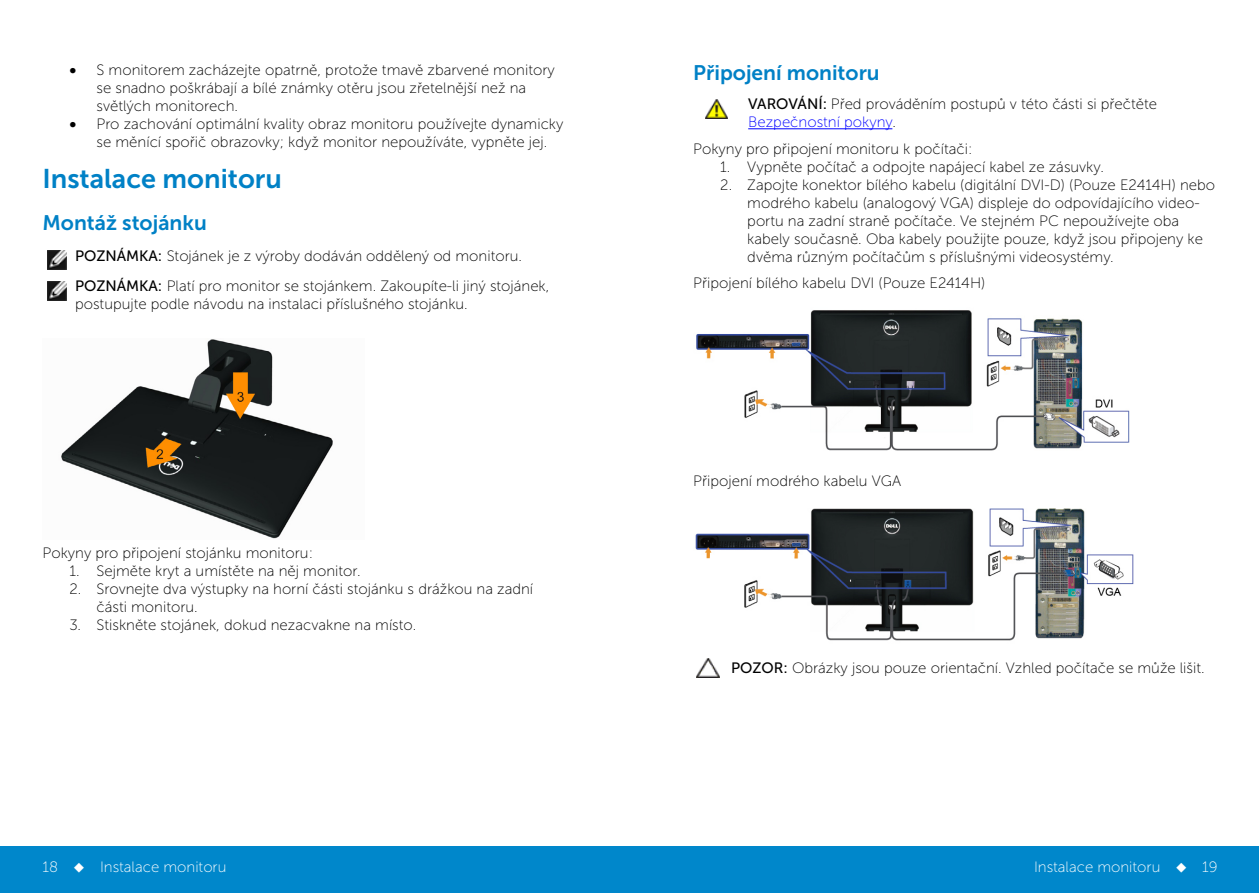
<style>
.page{position:relative;width:1259px;height:893px;background:#fff}
.page>*{position:absolute;margin:0;border:0;box-sizing:border-box;transform-origin:0 0}
.t1{font:27px "Museo Sans For Dell 700";color:#0081c6}
.t2{font:21px "Museo Sans For Dell 700";color:#0081c6}
.t3{font:15px/18px "Museo Sans For Dell 100";color:#000}
.t4{font:15px "Museo Sans For Dell 100";color:#fff}
.s1{font-family:"Museo Sans For Dell 500"}
.s2{color:#00f}
</style>
<div class="page">
<div style="left:0;top:846px;width:629px;height:47px;background:#0087cb"></div>
<div style="left:629px;top:846px;width:630px;height:47px;background:#0087cb"></div>
<img style="left:47px;top:250px;width:19px;height:19px">
<img style="left:47px;top:281px;width:19px;height:19px">
<img style="left:61px;top:339px;width:272px;height:200px">
<img style="left:705px;top:100px;width:23px;height:19px">
<hr style="left:748px;top:128px;width:144px;height:1px;background:#00f">
<img style="left:696px;top:310px;width:434px;height:141px">
<img style="left:695px;top:508px;width:438px;height:133px">
<img style="left:697px;top:659px;width:22px;height:19px">
<p class="t3" style="left:97px;top:61px;width:460px;text-indent:-27px">• S monitorem zacházejte opatrně, protože tmavě zbarvené monitory se snadno poškrábají a bílé známky otěru jsou zřetelnější než na světlých monitorech.</p>
<p class="t3" style="left:97px;top:115px;width:468px;text-indent:-27px">• Pro zachování optimální kvality obraz monitoru používejte dynamicky se měnící spořič obrazovky; když monitor nepoužíváte, vypněte jej.</p>
<h1 class="t1" style="left:43px;top:164px;width:241px">Instalace monitoru</h1>
<h2 class="t2" style="left:43px;top:211px;width:166px">Montáž stojánku</h2>
<p class="t3" style="left:75px;top:240px;width:476px;line-height:30.8px"><span class="s1">POZNÁMKA:</span> Stojánek je z výroby dodáván oddělený od monitoru.<br><span class="s1">POZNÁMKA:</span> Platí pro monitor se stojánkem. Zakoupíte-li jiný stojánek,</p>
<p class="t3" style="left:75px;top:295px;width:394px">postupujte podle návodu na instalaci příslušného stojánku.</p>
<p class="t3" style="left:43px;top:544px;width:272px">Pokyny pro připojení stojánku monitoru:</p>
<p class="t3" style="left:70px;top:562px;width:292px">1. Sejměte kryt a umístěte na něj monitor.</p>
<p class="t3" style="left:97px;top:580px;width:438px;text-indent:-27px">2. Srovnejte dva výstupky na horní části stojánku s drážkou na zadní části monitoru.</p>
<p class="t3" style="left:70px;top:616px;width:348px">3. Stiskněte stojánek, dokud nezacvakne na místo.</p>
<h2 class="t2" style="left:693px;top:61px;width:188px">Připojení monitoru</h2>
<p class="t3" style="left:748px;top:95px;width:410px"><span class="s1">VAROVÁNÍ:</span> Před prováděním postupů v této části si přečtěte<br><span class="s2">Bezpečnostní pokyny</span>.</p>
<p class="t3" style="left:693px;top:140px;width:281px">Pokyny pro připojení monitoru k počítači:</p>
<p class="t3" style="left:720px;top:158px;width:385px">1. Vypněte počítač a odpojte napájecí kabel ze zásuvky.</p>
<p class="t3" style="left:747px;top:176px;width:469px;text-indent:-27px">2. Zapojte konektor bílého kabelu (digitální DVI-D) (Pouze E2414H) nebo modrého kabelu (analogový VGA) displeje do odpovídajícího video&shy;portu na zadní straně počítače. Ve stejném PC nepoužívejte oba kabely současně. Oba kabely použijte pouze, když jsou připojeny ke dvěma různým počítačům s příslušnými videosystémy.</p>
<p class="t3" style="left:693px;top:274px;width:294px">Připojení bílého kabelu DVI (Pouze E2414H)</p>
<p class="t3" style="left:693px;top:472px;width:209px">Připojení modrého kabelu VGA</p>
<p class="t3" style="left:731px;top:659px;width:475px"><span class="s1">POZOR:</span> Obrázky jsou pouze orientační. Vzhled počítače se může lišit.</p>
<p class="t4" style="left:43px;top:859px;width:185px">18 ◆ Instalace monitoru</p>
<p class="t4" style="left:1034px;top:859px;width:185px">Instalace monitoru ◆ 19</p>
</div>
